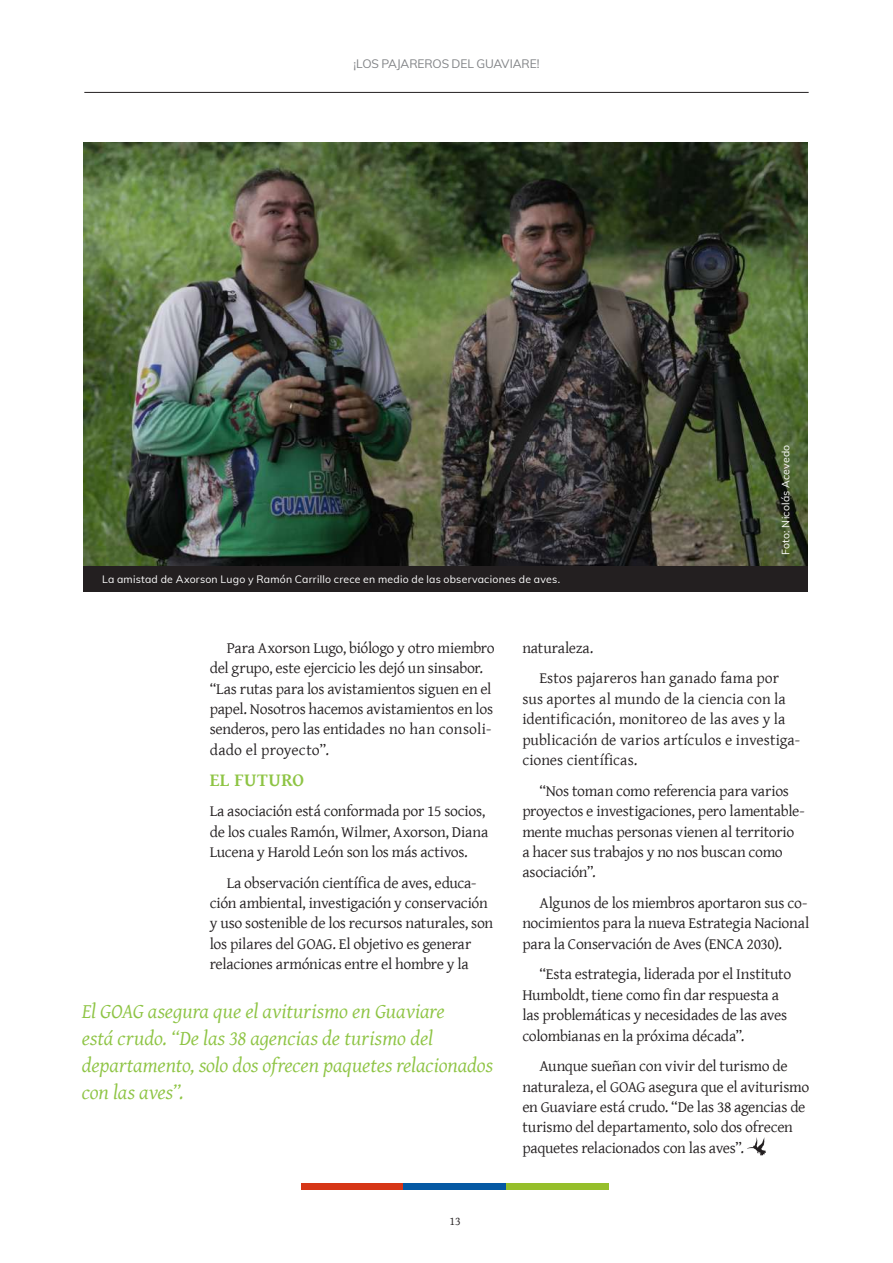
<style>
.page{position:relative;width:893px;height:1263px;background:#fff}
.page>*{position:absolute;margin:0;border:0;box-sizing:border-box;transform-origin:0 0}
.t1{font:italic 21px/27px "Gentium Basic";letter-spacing:-.005em;color:#8ec444}
.t2{font:700 18.75px "Gentium Basic";letter-spacing:.02em;color:#8ec444}
.t3{font:15.75px/20.4px "Gentium Basic";letter-spacing:-.015em;color:#231f20}
.t4{font:15.75px/20.4px "Gentium Basic";letter-spacing:.005em;color:#231f20}
.t5{font:12px "Muli";letter-spacing:-.01em;color:#808285}
.t6{font:12px "Gentium Basic";color:#231f20}
.t7{font:10.5px "Muli";letter-spacing:.02em;color:#fff}
</style>
<div class="page">
<img style="left:84px;top:143px;width:723px;height:423px">
<svg style="left:747px;top:1137px;width:19px;height:19px"></svg>
<div style="left:301px;top:1183px;width:103px;height:7px;background:#d63617"></div>
<div style="left:404px;top:1183px;width:102px;height:7px;background:#0559a3"></div>
<div style="left:506px;top:1183px;width:103px;height:7px;background:#96bf2b"></div>
<hr style="left:84px;top:92px;width:725px;height:1px;background:#231f20">
<div style="left:84px;top:566px;width:724px;height:26px;background:#231f20"></div>
<p class="t5" style="left:353px;top:55px;width:188px">¡LOS PAJAREROS DEL GUAVIARE!</p>
<p class="t7" style="left:102px;top:571px;width:459px">La amistad de Axorson Lugo y Ramón Carrillo crece en medio de las observaciones de aves.</p>
<p class="t7" style="left:778px;top:555px;width:112px;rotate:-90deg">Foto: Nicolás Acevedo</p>
<p class="t3" style="left:210px;top:637px;width:286px;text-indent:17px">Para Axorson Lugo, biólogo y otro miembro del grupo, este ejercicio les dejó un sinsabor. “Las rutas para los avistamientos siguen en el papel. Nosotros hacemos avistamientos en los senderos, pero las entidades no han consoli&shy;dado el proyecto”.</p>
<p class="t2" style="left:210px;top:765px;width:96px">EL FUTURO</p>
<p class="t3" style="left:210px;top:800px;width:280px">La asociación está conformada por 15 socios, de los cuales Ramón, Wilmer, Axorson, Diana<br>Lucena y Harold León son los más activos.</p>
<p class="t3" style="left:210px;top:872px;width:285px;text-indent:17px">La observación científica de aves, educa&shy;ción ambiental, investigación y conservación y uso sostenible de los recursos naturales, son los pilares del GOAG. El objetivo es generar relaciones armónicas entre el hombre y la</p>
<h1 class="t1" style="left:82px;top:997px;width:413px">El GOAG asegura que el aviturismo en Guaviare<br>está crudo. “De las 38 agencias de turismo del departamento, solo dos ofrecen paquetes relacionados con las aves”.</h1>
<p class="t6" style="left:449px;top:1212px;width:13px">13</p>
<p class="t3" style="left:539px;top:632px;width:241px;line-height:30.6px;text-indent:-17px">naturaleza.<br>Estos pajareros han ganado fama por</p>
<p class="t4" style="left:522px;top:688px;width:279px">sus aportes al mundo de la ciencia con la identificación, monitoreo de las aves y la publicación de varios artículos e investiga&shy;ciones científicas.</p>
<p class="t3" style="left:522px;top:780px;width:284px;text-indent:17px">“Nos toman como referencia para varios proyectos e investigaciones, pero lamentable&shy;mente muchas personas vienen al territorio a hacer sus trabajos y no nos buscan como asociación”.</p>
<p class="t3" style="left:522px;top:892px;width:288px;text-indent:17px">Algunos de los miembros aportaron sus co&shy;nocimientos para la nueva Estrategia Nacional para la Conservación de Aves (ENCA 2030).</p>
<p class="t3" style="left:522px;top:963px;width:270px;text-indent:17px">“Esta estrategia, liderada por el Instituto Humboldt, tiene como fin dar respuesta a las problemáticas y necesidades de las aves colombianas en la próxima década”.</p>
<p class="t3" style="left:522px;top:1055px;width:289px;text-indent:17px">Aunque sueñan con vivir del turismo de naturaleza, el GOAG asegura que el aviturismo en Guaviare está crudo. “De las 38 agencias de turismo del departamento, solo dos ofrecen paquetes relacionados con las aves”.</p>
</div>
